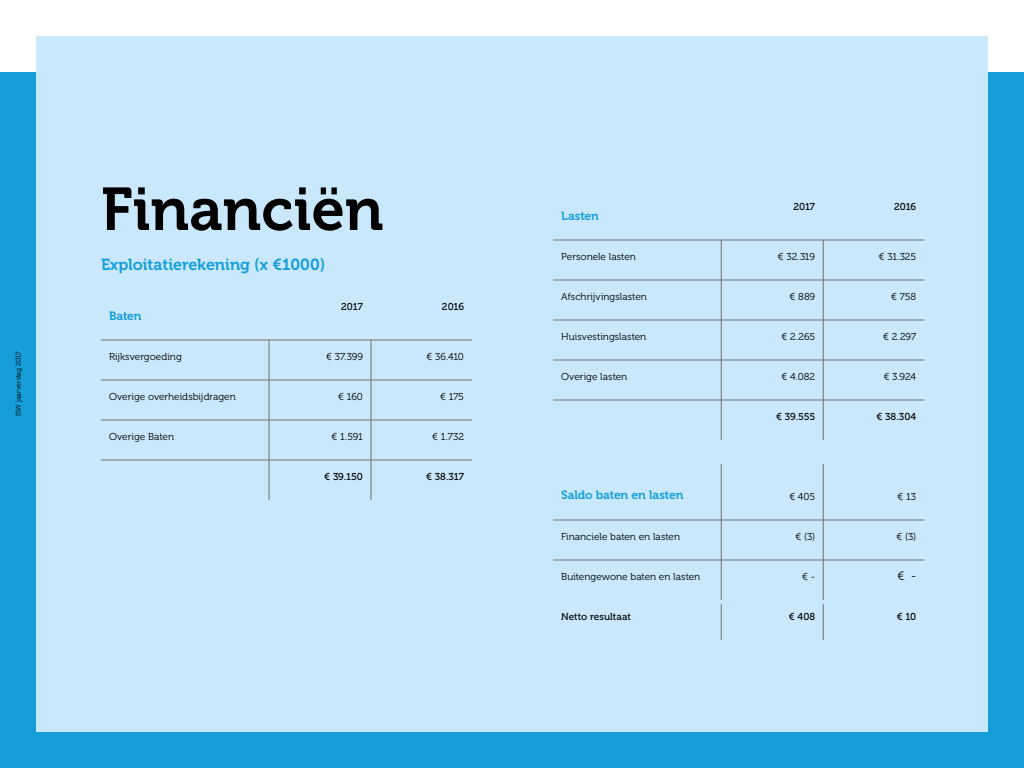
<style>
.page{position:relative;width:1024px;height:768px;background:#fff}
.page>*{position:absolute;margin:0;border:0;box-sizing:border-box;transform-origin:0 0}
.t1{font:60px "Museo 700";color:#000}
.t2{font:16px "Museo 700";color:#159eda}
.t3{font:12px "Museo 700";letter-spacing:-.005em;color:#159eda}
.t4{font:12px "Museo 300";color:#000}
.t5{font:10px "Museo 300";color:#000}
.t6{font:10px "Museo 500";letter-spacing:-.005em;color:#000}
.t7{font:7px "Museo 300";color:#000}
</style>
<div class="page">
<div style="left:0;top:73px;width:1024px;height:695px;background:#159eda"></div>
<div style="left:36px;top:36px;width:952px;height:695px;background:#c9e8fb"></div>
<svg style="left:553px;top:239px;width:371px;height:201px"></svg>
<hr style="left:553px;top:400px;width:168px;height:1px;background:#70706f">
<hr style="left:721px;top:400px;width:102px;height:1px;background:#70706f">
<hr style="left:823px;top:400px;width:101px;height:1px;background:#70706f">
<hr style="left:553px;top:240px;width:168px;height:1px;background:#70706f">
<hr style="left:721px;top:240px;width:1px;height:40px;background:#70706f">
<hr style="left:823px;top:240px;width:1px;height:40px;background:#70706f">
<hr style="left:721px;top:280px;width:1px;height:40px;background:#70706f">
<hr style="left:823px;top:280px;width:1px;height:40px;background:#70706f">
<hr style="left:721px;top:320px;width:1px;height:40px;background:#70706f">
<hr style="left:823px;top:320px;width:1px;height:40px;background:#70706f">
<hr style="left:721px;top:360px;width:1px;height:40px;background:#70706f">
<hr style="left:823px;top:360px;width:1px;height:40px;background:#70706f">
<hr style="left:721px;top:400px;width:1px;height:40px;background:#70706f">
<hr style="left:823px;top:400px;width:1px;height:40px;background:#70706f">
<hr style="left:553px;top:280px;width:168px;height:1px;background:#70706f">
<hr style="left:721px;top:280px;width:102px;height:1px;background:#70706f">
<hr style="left:823px;top:280px;width:101px;height:1px;background:#70706f">
<hr style="left:553px;top:320px;width:168px;height:1px;background:#70706f">
<hr style="left:721px;top:320px;width:102px;height:1px;background:#70706f">
<hr style="left:823px;top:320px;width:101px;height:1px;background:#70706f">
<hr style="left:553px;top:360px;width:168px;height:1px;background:#70706f">
<hr style="left:721px;top:360px;width:102px;height:1px;background:#70706f">
<hr style="left:823px;top:360px;width:101px;height:1px;background:#70706f">
<hr style="left:721px;top:240px;width:102px;height:1px;background:#70706f">
<hr style="left:823px;top:240px;width:101px;height:1px;background:#70706f">
<svg style="left:553px;top:464px;width:371px;height:136px"></svg>
<hr style="left:553px;top:520px;width:168px;height:1px;background:#70706f">
<hr style="left:721px;top:520px;width:102px;height:1px;background:#70706f">
<hr style="left:823px;top:520px;width:101px;height:1px;background:#70706f">
<hr style="left:553px;top:560px;width:168px;height:1px;background:#70706f">
<hr style="left:721px;top:560px;width:102px;height:1px;background:#70706f">
<hr style="left:823px;top:560px;width:101px;height:1px;background:#70706f">
<hr style="left:721px;top:464px;width:1px;height:56px;background:#70706f">
<hr style="left:823px;top:464px;width:1px;height:56px;background:#70706f">
<hr style="left:721px;top:520px;width:1px;height:40px;background:#70706f">
<hr style="left:823px;top:520px;width:1px;height:40px;background:#70706f">
<hr style="left:721px;top:560px;width:1px;height:40px;background:#70706f">
<hr style="left:823px;top:560px;width:1px;height:40px;background:#70706f">
<svg style="left:720px;top:604px;width:103px;height:36px"></svg>
<hr style="left:721px;top:604px;width:1px;height:36px;background:#70706f">
<hr style="left:823px;top:604px;width:1px;height:36px;background:#70706f">
<svg style="left:101px;top:339px;width:371px;height:161px"></svg>
<hr style="left:269px;top:340px;width:1px;height:40px;background:#70706f">
<hr style="left:371px;top:340px;width:1px;height:40px;background:#70706f">
<hr style="left:269px;top:380px;width:1px;height:40px;background:#70706f">
<hr style="left:371px;top:380px;width:1px;height:40px;background:#70706f">
<hr style="left:269px;top:420px;width:1px;height:40px;background:#70706f">
<hr style="left:371px;top:420px;width:1px;height:40px;background:#70706f">
<hr style="left:269px;top:460px;width:1px;height:40px;background:#70706f">
<hr style="left:371px;top:460px;width:1px;height:40px;background:#70706f">
<hr style="left:101px;top:380px;width:168px;height:1px;background:#70706f">
<hr style="left:269px;top:380px;width:102px;height:1px;background:#70706f">
<hr style="left:371px;top:380px;width:101px;height:1px;background:#70706f">
<hr style="left:101px;top:420px;width:168px;height:1px;background:#70706f">
<hr style="left:269px;top:420px;width:102px;height:1px;background:#70706f">
<hr style="left:371px;top:420px;width:101px;height:1px;background:#70706f">
<hr style="left:101px;top:460px;width:168px;height:1px;background:#70706f">
<hr style="left:269px;top:460px;width:102px;height:1px;background:#70706f">
<hr style="left:371px;top:460px;width:101px;height:1px;background:#70706f">
<hr style="left:101px;top:340px;width:168px;height:1px;background:#70706f">
<hr style="left:269px;top:340px;width:102px;height:1px;background:#70706f">
<hr style="left:371px;top:340px;width:101px;height:1px;background:#70706f">
<p class="t7" style="left:15px;top:416px;width:67px;rotate:-90deg">ISW jaarverslag 2017</p>
<p class="t7" style="left:15px;top:355px;width:5px;rotate:-90deg">5</p>
<h1 class="t1" style="left:101px;top:176px;width:284px">Financiën</h1>
<h2 class="t2" style="left:101px;top:256px;width:226px">Exploitatierekening (x €1000)</h2>
<p class="t3" style="left:109px;top:309px;width:34px">Baten</p>
<p class="t6" style="left:341px;top:301px;width:23px">2017</p>
<p class="t6" style="left:442px;top:301px;width:24px">2016</p>
<p class="t5" style="left:109px;top:351px;width:74px">Rijksvergoeding</p>
<p class="t5" style="left:326px;top:351px;width:38px">€ 37.399</p>
<p class="t5" style="left:427px;top:351px;width:39px">€ 36.410</p>
<p class="t5" style="left:109px;top:391px;width:128px">Overige overheidsbijdragen</p>
<p class="t5" style="left:338px;top:391px;width:26px">€ 160</p>
<p class="t5" style="left:440px;top:391px;width:25px">€ 175</p>
<p class="t5" style="left:109px;top:431px;width:67px">Overige Baten</p>
<p class="t5" style="left:332px;top:431px;width:33px">€ 1.591</p>
<p class="t5" style="left:432px;top:431px;width:33px">€ 1.732</p>
<p class="t6" style="left:324px;top:471px;width:40px">€ 39.150</p>
<p class="t6" style="left:426px;top:471px;width:39px">€ 38.317</p>
<p class="t3" style="left:561px;top:209px;width:39px">Lasten</p>
<p class="t6" style="left:793px;top:201px;width:23px">2017</p>
<p class="t6" style="left:894px;top:201px;width:24px">2016</p>
<p class="t5" style="left:561px;top:251px;width:76px">Personele lasten</p>
<p class="t5" style="left:778px;top:251px;width:39px">€ 32.319</p>
<p class="t5" style="left:879px;top:251px;width:39px">€ 31.325</p>
<p class="t5" style="left:561px;top:291px;width:87px">Afschrijvingslasten</p>
<p class="t5" style="left:790px;top:291px;width:27px">€ 889</p>
<p class="t5" style="left:891px;top:291px;width:26px">€ 758</p>
<p class="t5" style="left:561px;top:331px;width:87px">Huisvestingslasten</p>
<p class="t5" style="left:782px;top:331px;width:35px">€ 2.265</p>
<p class="t5" style="left:883px;top:331px;width:35px">€ 2.297</p>
<p class="t5" style="left:561px;top:371px;width:68px">Overige lasten</p>
<p class="t5" style="left:782px;top:371px;width:35px">€ 4.082</p>
<p class="t5" style="left:884px;top:371px;width:34px">€ 3.924</p>
<p class="t6" style="left:776px;top:411px;width:41px">€ 39.555</p>
<p class="t6" style="left:876px;top:411px;width:41px">€ 38.304</p>
<p class="t3" style="left:561px;top:488px;width:124px">Saldo baten en lasten</p>
<p class="t5" style="left:789px;top:491px;width:27px">€ 405</p>
<p class="t5" style="left:897px;top:491px;width:20px">€ 13</p>
<p class="t5" style="left:561px;top:531px;width:120px">Financiele baten en lasten</p>
<p class="t5" style="left:796px;top:531px;width:21px">€ (3)</p>
<p class="t5" style="left:897px;top:531px;width:21px">€ (3)</p>
<p class="t5" style="left:561px;top:571px;width:141px">Buitengewone baten en lasten</p>
<p class="t5" style="left:802px;top:571px;width:14px">€ -</p>
<p class="t4" style="left:897px;top:569px;width:20px">€ -</p>
<p class="t6" style="left:561px;top:611px;width:71px">Netto resultaat</p>
<p class="t6" style="left:789px;top:611px;width:28px">€ 408</p>
<p class="t6" style="left:897px;top:611px;width:21px">€ 10</p>
</div>
